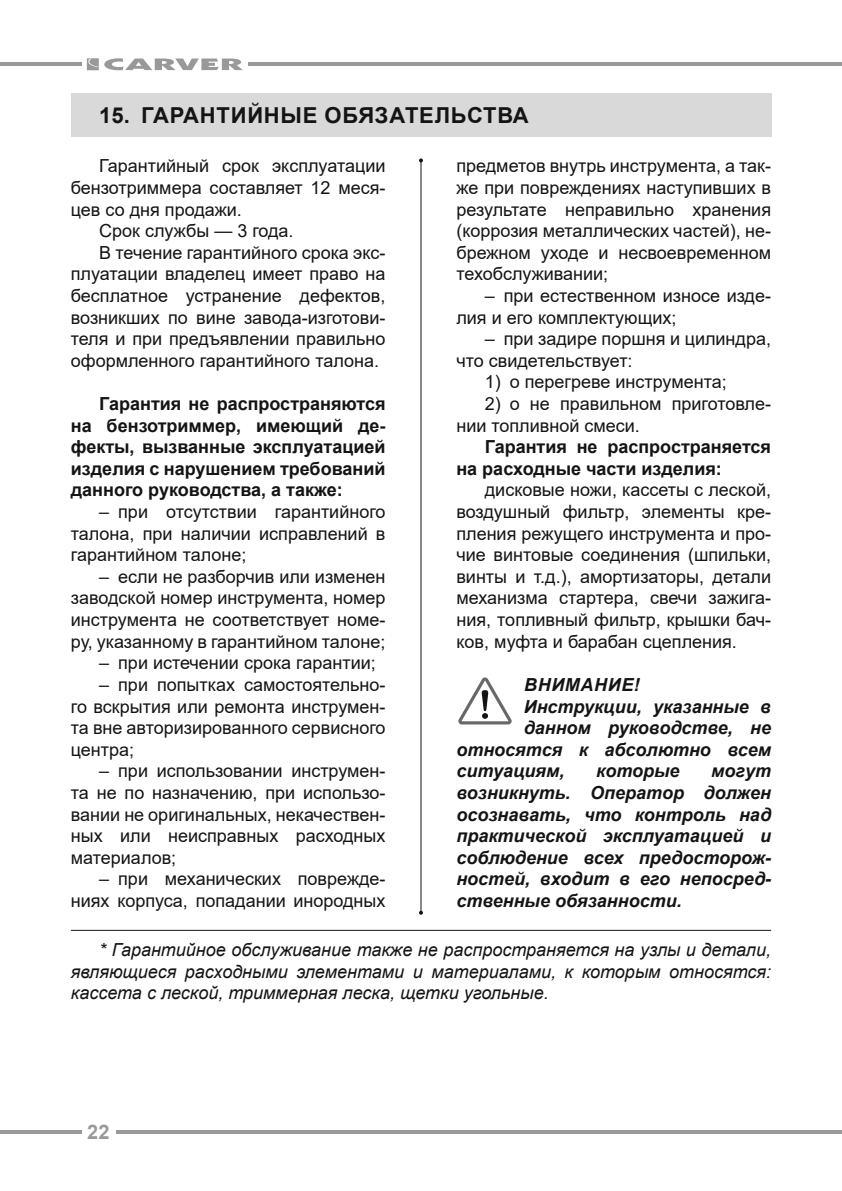
<style>
.page{position:relative;width:842px;height:1191px;background:#fff}
.page>*{position:absolute;margin:0;border:0;box-sizing:border-box;transform-origin:0 0}
.t1{font:700 22px "Arial";letter-spacing:.035em;color:#131413}
.t2{font:700 20px "Arial";color:#999}
.t3{font:18px/21.6px "Arial";color:#131413;text-align:justify}
.t4{font:italic 700 18px/21.6px "Arial";color:#131413;text-align:justify}
.t5{font:700 18px/21.6px "Arial";color:#131413;text-align:justify}
.t6{font:italic 18px/21.6px "Arial";color:#131413;text-align:justify}
.t7{font:italic 700 18px "Arial";letter-spacing:.035em;color:#131413}
</style>
<div class="page">
<hr style="left:248px;top:62px;width:594px;height:4px;background:#999">
<hr style="left:116px;top:1130px;width:726px;height:4px;background:#999">
<hr style="left:0;top:62px;width:81px;height:4px;background:#999">
<hr style="left:0;top:1130px;width:81px;height:4px;background:#999">
<svg style="left:87px;top:58px;width:156px;height:12px"></svg>
<div style="left:71px;top:94px;width:700px;height:43px;background:#d9d9d9"></div>
<svg style="left:458px;top:677px;width:54px;height:47px"></svg>
<hr style="left:71px;top:930px;width:700px;height:1px;background:#131413">
<hr style="left:420px;top:160px;width:1px;height:752px;background:#131413">
<svg style="left:419px;top:158px;width:4px;height:4px"></svg>
<svg style="left:419px;top:910px;width:4px;height:4px"></svg>
<p class="t1" style="left:99px;top:100px;width:431px">15. ГАРАНТИЙНЫЕ ОБЯЗАТЕЛЬСТВА</p>
<p class="t3" style="left:99px;top:155px;width:288px">Гарантийный срок эксплуатации</p>
<p class="t3" style="left:71px;top:177px;width:316px">бензотриммера составляет 12 меся-</p>
<p class="t3" style="left:71px;top:198px;width:173px">цев со дня продажи.</p>
<p class="t3" style="left:99px;top:220px;width:196px">Срок службы — 3 года.</p>
<p class="t3" style="left:99px;top:241px;width:288px">В течение гарантийного срока экс-</p>
<p class="t3" style="left:71px;top:263px;width:316px">плуатации владелец имеет право на</p>
<p class="t3" style="left:71px;top:285px;width:316px">бесплатное устранение дефектов,</p>
<p class="t3" style="left:71px;top:306px;width:316px">возникших по вине завода-изготови-</p>
<p class="t3" style="left:71px;top:328px;width:316px">теля и при предъявлении правильно</p>
<p class="t3" style="left:71px;top:349px;width:310px">оформленного гарантийного талона.</p>
<p class="t5" style="left:71px;top:393px;width:316px;text-indent:28px">Гарантия не распространяются на бензотриммер, имеющий де&shy;фекты, вызванные эксплуатацией изделия с нарушением требований данного руководства, а также:</p>
<p class="t3" style="left:71px;top:501px;width:316px;text-indent:28px">– при отсутствии гарантийного талона, при наличии исправлений в гарантийном талоне;</p>
<p class="t3" style="left:71px;top:565px;width:316px;text-indent:28px">– если не разборчив или изменен заводской номер инструмента, номер инструмента не соответствует номе&shy;ру, указанному в гарантийном талоне;</p>
<p class="t3" style="left:99px;top:652px;width:278px">– при истечении срока гарантии;</p>
<p class="t3" style="left:71px;top:673px;width:316px;text-indent:28px">– при попытках самостоятельно&shy;го вскрытия или ремонта инструмен&shy;та вне авторизированного сервисного центра;</p>
<p class="t3" style="left:71px;top:760px;width:316px;text-indent:28px">– при использовании инструмен&shy;та не по назначению, при использо&shy;вании не оригинальных, некачествен&shy;ных или неисправных расходных материалов;</p>
<p class="t3" style="left:71px;top:868px;width:316px;text-align:right">– при механических поврежде&shy;ниях корпуса, попадании инородных</p>
<p class="t3" style="left:456px;top:155px;width:316px">предметов внутрь инструмента, а так&shy;же при повреждениях наступивших в результате неправильно хранения (коррозия металлических частей), не&shy;брежном уходе и несвоевременном техобслуживании;</p>
<p class="t3" style="left:456px;top:285px;width:316px;text-indent:28px">– при естественном износе изде&shy;лия и его комплектующих;</p>
<p class="t3" style="left:456px;top:328px;width:316px;text-indent:28px">– при задире поршня и цилиндра, что свидетельствует:</p>
<p class="t3" style="left:485px;top:371px;width:243px">1) о перегреве инструмента;</p>
<p class="t3" style="left:456px;top:393px;width:316px;text-indent:28px">2) о не правильном приготовле&shy;нии топливной смеси.</p>
<p class="t5" style="left:456px;top:436px;width:316px;text-indent:28px">Гарантия не распространяется на расходные части изделия:</p>
<p class="t3" style="left:456px;top:479px;width:316px;text-indent:28px">дисковые ножи, кассеты с леской, воздушный фильтр, элементы кре&shy;пления режущего инструмента и про&shy;чие винтовые соединения (шпильки, винты и т.д.), амортизаторы, детали механизма стартера, свечи зажига&shy;ния, топливный фильтр, крышки бач&shy;ков, муфта и барабан сцепления.</p>
<p class="t7" style="left:524px;top:672px;width:117px">ВНИМАНИЕ!</p>
<p class="t4" style="left:524px;top:696px;width:249px">Инструкции, указанные в</p>
<p class="t4" style="left:524px;top:717px;width:249px">данном руководстве, не</p>
<p class="t4" style="left:456px;top:739px;width:316px">относятся к абсолютно всем</p>
<p class="t4" style="left:456px;top:760px;width:110px">ситуациям,</p>
<p class="t4" style="left:596px;top:760px;width:85px">которые</p>
<p class="t4" style="left:456px;top:760px;width:316px;text-indent:255px">могут возникнуть. Оператор должен осознавать, что контроль над практической эксплуатацией и соблюдение всех предосторож&shy;ностей, входит в его непосред&shy;ственные обязанности.</p>
<p class="t6" style="left:71px;top:939px;width:702px;text-indent:28px">* Гарантийное обслуживание также не распространяется на узлы и детали, являющиеся расходными элементами и материалами, к которым относятся: кассета с леской, триммерная леска, щетки угольные.</p>
<p class="t2" style="left:87px;top:1118px;width:24px">22</p>
</div>
